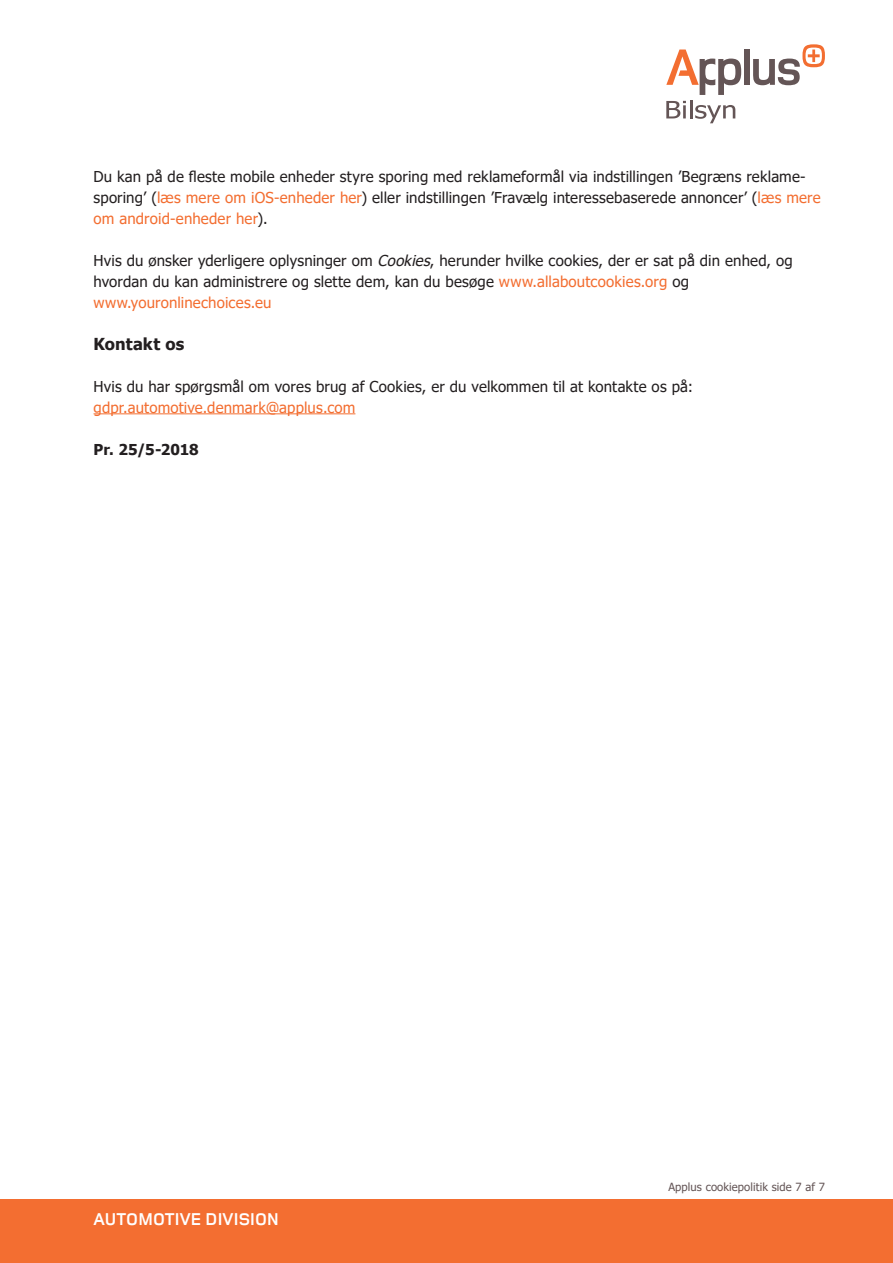
<style>
.page{position:relative;width:893px;height:1263px;background:#fff}
.page>*{position:absolute;margin:0;border:0;box-sizing:border-box;transform-origin:0 0}
.t1{font:700 17.55px "Foundry Monoline";letter-spacing:.01em;color:#fff}
.t2{font:700 16.5px "Tahoma";letter-spacing:.01em;color:#231f20}
.t3{font:15px/21px "Tahoma";letter-spacing:.01em;color:#231f20}
.t4{font:15px "Tahoma";letter-spacing:.01em;color:#f36e31}
.t5{font:700 15px "Tahoma";letter-spacing:.005em;color:#231f20}
.t6{font:11.25px "Tahoma";letter-spacing:.01em;color:#645556}
.s1{color:#f36e31}
.s2{font-style:italic}
</style>
<div class="page">
<div style="left:744px;top:50px;width:6px;height:35px;background:#645556"></div>
<svg style="left:753px;top:44px;width:72px;height:41px"></svg>
<svg style="left:666px;top:50px;width:75px;height:73px"></svg>
<div style="left:0;top:1199px;width:893px;height:64px;background:#f36e31"></div>
<hr style="left:94px;top:413px;width:261px;height:1px;background:#f36e31">
<p class="t3" style="left:94px;top:166px;width:729px">Du kan på de fleste mobile enheder styre sporing med reklameformål via indstillingen ’Begræns reklame&shy;sporing’ (<span class="s1">læs mere om iOS-enheder her</span>) eller indstillingen ’Fravælg interessebaserede annoncer’ (<span class="s1">læs mere om android-enheder her</span>).</p>
<p class="t3" style="left:94px;top:250px;width:701px">Hvis du ønsker yderligere oplysninger om <span class="s2">Cookies</span>, herunder hvilke cookies, der er sat på din enhed, og hvordan du kan administrere og slette dem, kan du besøge <span class="s1">www.allaboutcookies.org</span> og <span class="s1">www.youronlinechoices.eu</span></p>
<p class="t2" style="left:94px;top:332px;width:92px">Kontakt os</p>
<p class="t3" style="left:94px;top:376px;width:601px">Hvis du har spørgsmål om vores brug af Cookies, er du velkommen til at kontakte os på:</p>
<p class="t4" style="left:94px;top:397px;width:263px">gdpr.automotive.denmark@applus.com</p>
<p class="t5" style="left:94px;top:439px;width:107px">Pr. 25/5-2018</p>
<p class="t1" style="left:94px;top:1209px;width:187px">AUTOMOTIVE DIVISION</p>
<p class="t6" style="left:668px;top:1179px;width:158px">Applus cookiepolitik side 7 af 7</p>
</div>
